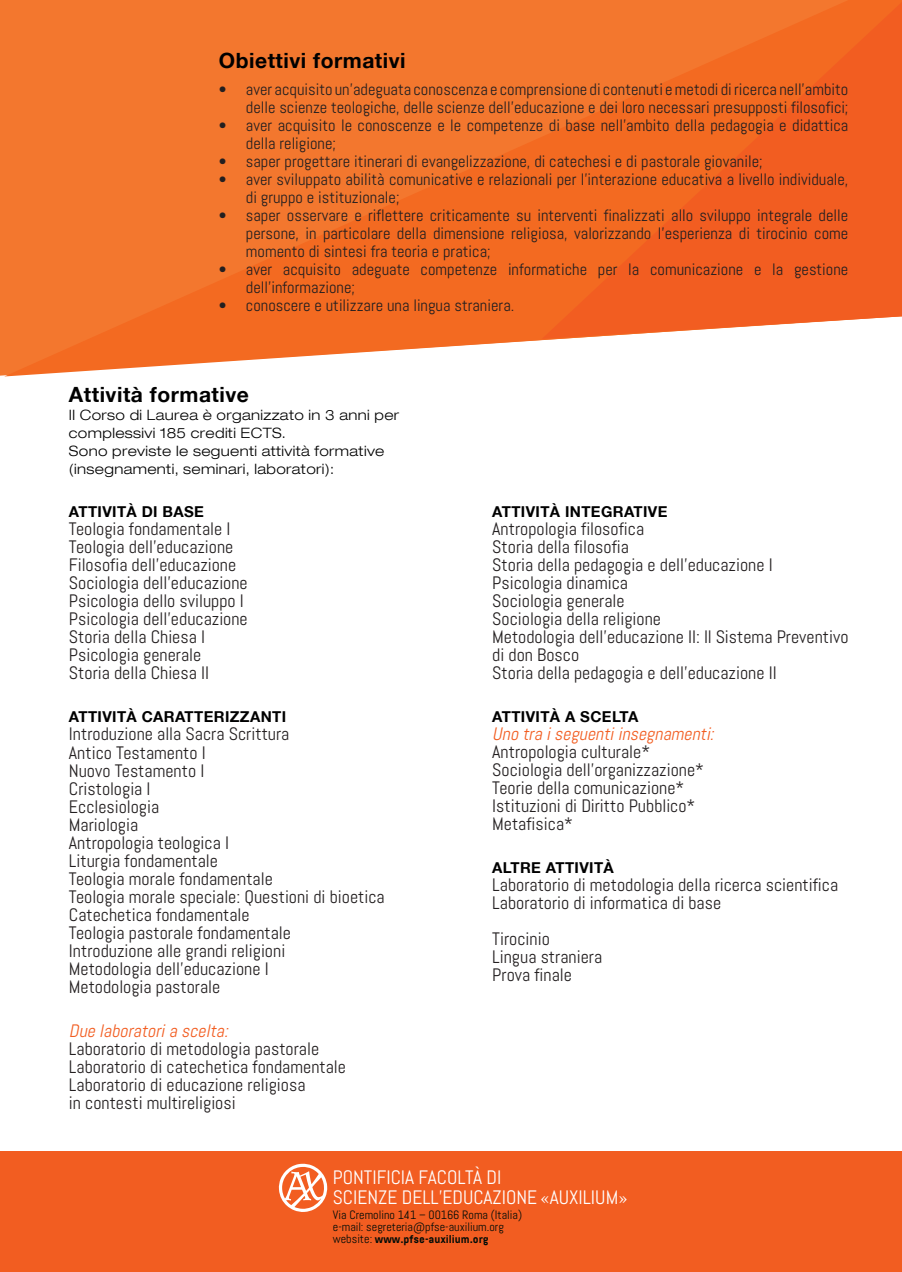
<style>
.page{position:relative;width:902px;height:1272px;background:#fff}
.page>*{position:absolute;margin:0;border:0;box-sizing:border-box;transform-origin:0 0}
.t1{font:700 21px "Helvetica 75";letter-spacing:.025em;color:#000}
.t2{font:19.35px/19.4px "Abel";color:#fff}
.t3{font:18px/18px "Abel";color:#231f20}
.t4{font:italic 18px "Abel";color:#f25d21}
.t5{font:16.5px/18px "Abel";color:#231f20}
.t6{font:700 15px "Helvetica 75";letter-spacing:.025em;color:#000}
.t7{font:300 expanded 14.25px/18px "Helvetica 43";letter-spacing:.025em;color:#000}
.t8{font:12.15px/12.1px "Abel";color:#000c08}
.t9{font:700 11.25px "Abel Pro";color:#000c08}
.s1{font-family:"Abel";font-weight:400;font-size:12.15px}
</style>
<div class="page">
<div style="left:0;top:1151px;width:901px;height:120px;background:#f25d21"></div>
<svg style="left:4px;top:0;width:897px;height:376px;background:#f48240"></svg>
<svg style="left:541px;top:2px;width:360px;height:337px;background:#f26b29"></svg>
<svg style="left:279px;top:1163px;width:48px;height:49px"></svg>
<p class="t1" style="left:219px;top:48px;width:188px">Obiettivi formativi</p>
<p class="t5" style="left:219px;top:80px;width:631px;text-align:right">• aver acquisito un’adeguata conoscenza e comprensione di contenuti e metodi di ricerca nell’ambito delle scienze teologiche, delle scienze dell’educazione e dei loro necessari presupposti filosofici;</p>
<p class="t5" style="left:246px;top:116px;width:604px;text-indent:-27px">• aver acquisito le conoscenze e le competenze di base nell’ambito della pedagogia e didattica della religione;</p>
<p class="t5" style="left:219px;top:152px;width:545px">• saper progettare itinerari di evangelizzazione, di catechesi e di pastorale giovanile;</p>
<p class="t5" style="left:246px;top:170px;width:604px;text-indent:-27px">• aver sviluppato abilità comunicative e relazionali per l’interazione educativa a livello individuale, di gruppo e istituzionale;</p>
<p class="t5" style="left:246px;top:206px;width:604px;text-align:justify;text-indent:-27px">• saper osservare e riflettere criticamente su interventi finalizzati allo sviluppo integrale delle persone, in particolare della dimensione religiosa, valorizzando l’esperienza di tirocinio come momento di sintesi fra teoria e pratica;</p>
<p class="t5" style="left:246px;top:260px;width:604px;text-indent:-27px">• aver acquisito adeguate competenze informatiche per la comunicazione e la gestione dell’informazione;</p>
<p class="t5" style="left:219px;top:296px;width:297px">• conoscere e utilizzare una lingua straniera.</p>
<p class="t1" style="left:69px;top:381px;width:181px">Attività formative</p>
<p class="t7" style="left:69px;top:406px;width:332px">Il Corso di Laurea è organizzato in 3 anni per complessivi 185 crediti ECTS.<br>Sono previste le seguenti attività formative (insegnamenti, seminari, laboratori):</p>
<p class="t6" style="left:69px;top:502px;width:137px">ATTIVITÀ DI BASE</p>
<p class="t3" style="left:69px;top:520px;width:180px">Teologia fondamentale I<br>Teologia dell’educazione<br>Filosofia dell’educazione<br>Sociologia dell’educazione<br>Psicologia dello sviluppo I<br>Psicologia dell’educazione<br>Storia della Chiesa I<br>Psicologia generale<br>Storia della Chiesa II</p>
<p class="t6" style="left:69px;top:707px;width:219px">ATTIVITÀ CARATTERIZZANTI</p>
<p class="t3" style="left:69px;top:725px;width:317px">Introduzione alla Sacra Scrittura<br>Antico Testamento I<br>Nuovo Testamento I<br>Cristologia I<br>Ecclesiologia<br>Mariologia<br>Antropologia teologica I<br>Liturgia fondamentale<br>Teologia morale fondamentale<br>Teologia morale speciale: Questioni di bioetica<br>Catechetica fondamentale<br>Teologia pastorale fondamentale<br>Introduzione alle grandi religioni<br>Metodologia dell’educazione I<br>Metodologia pastorale</p>
<p class="t4" style="left:69px;top:1019px;width:165px">Duelaboratoriascelta:</p>
<p class="t3" style="left:69px;top:1039px;width:279px">Laboratorio di metodologia pastorale Laboratorio di catechetica fondamentale Laboratorio di educazione religiosa<br>in contesti multireligiosi</p>
<p class="t6" style="left:492px;top:502px;width:177px">ATTIVITÀ INTEGRATIVE</p>
<p class="t3" style="left:492px;top:520px;width:358px">Antropologia filosofica<br>Storia della filosofia<br>Storia della pedagogia e dell’educazione I<br>Psicologia dinamica<br>Sociologia generale<br>Sociologia della religione<br>Metodologia dell’educazione II: Il Sistema Preventivo di don Bosco<br>Storia della pedagogia e dell’educazione II</p>
<p class="t6" style="left:492px;top:707px;width:147px">ATTIVITÀ A SCELTA</p>
<p class="t4" style="left:492px;top:722px;width:227px">Unotraiseguentiinsegnamenti:</p>
<p class="t3" style="left:492px;top:743px;width:213px">Antropologia culturale*<br>Sociologia dell’organizzazione*<br>Teorie della comunicazione*<br>Istituzioni di Diritto Pubblico*<br>Metafisica*</p>
<p class="t6" style="left:492px;top:858px;width:123px">ALTRE ATTIVITÀ</p>
<p class="t3" style="left:492px;top:876px;width:347px">Laboratorio di metodologia della ricerca scientifica<br>Laboratorio di informatica di base</p>
<p class="t3" style="left:492px;top:930px;width:111px">Tirocinio<br>Lingua straniera<br>Prova finale</p>
<p class="t2" style="left:333px;top:1168px;width:296px">PONTIFICIA FACOLTÀ DI<br>SCIENZE DELL’EDUCAZIONE «AUXILIUM»</p>
<p class="t8" style="left:333px;top:1208px;width:191px">Via Cremolino 141 – 00166 Roma (Italia) e-mail: segreteria@pfse-auxilium.org</p>
<p class="t9" style="left:333px;top:1231px;width:157px"><span class="s1">website:</span> www.pfse-auxilium.org</p>
</div>
